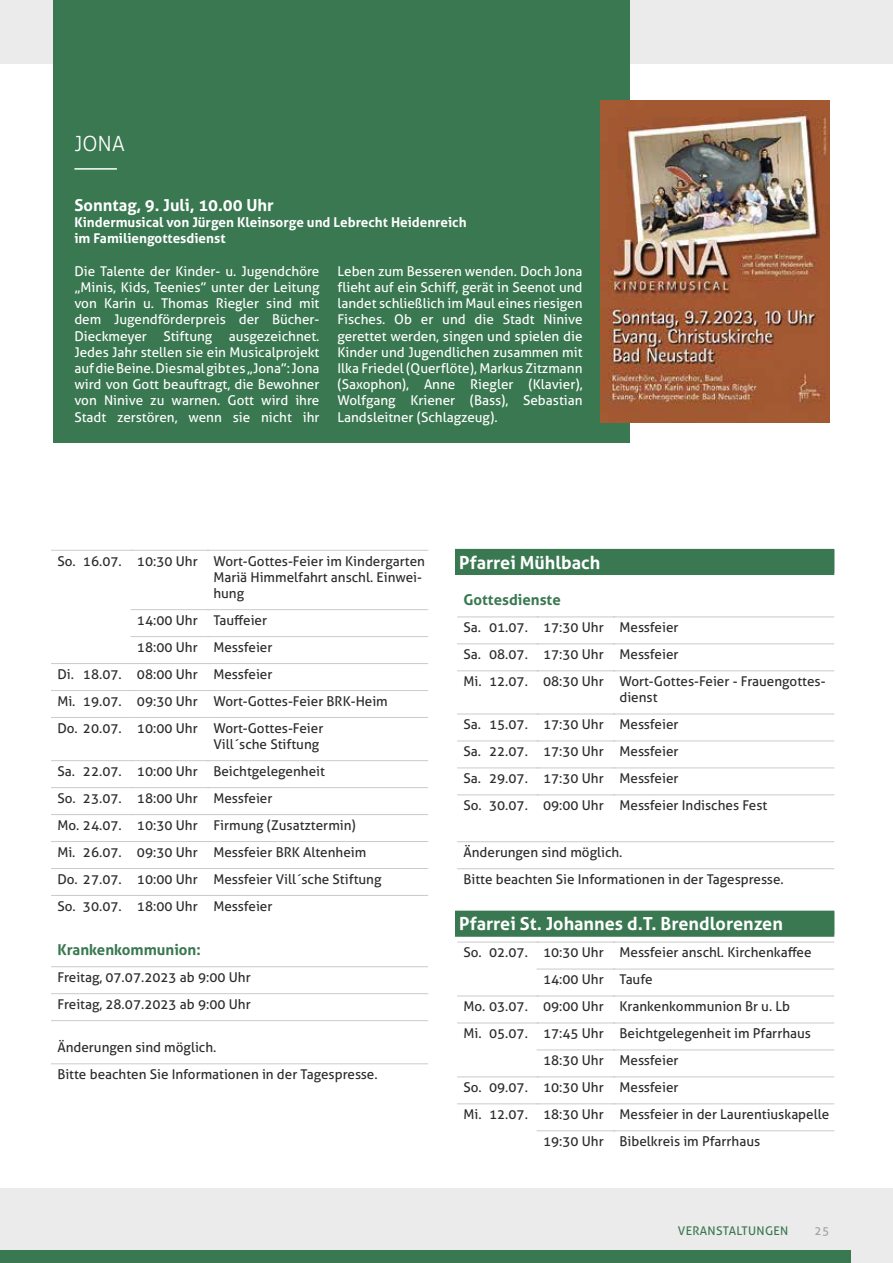
<style>
.page{position:relative;width:893px;height:1263px;background:#ebebeb}
.page>*{position:absolute;margin:0;border:0;box-sizing:border-box;transform-origin:0 0}
.t1{font:300 21px "Aller";color:#fff}
.t2{font:700 18px "Aller";color:#fff}
.t3{font:700 16.5px "Aller";color:#fff}
.t4{font:700 15px "Aller";color:#397850}
.t5{font:13.5px/27px "Aller";color:#2c2c2c}
.t6{font:13.5px/16.2px "Aller";color:#fff;text-align:justify}
.t7{font:700 13.5px/16.2px "Aller";color:#fff}
.t8{font:12px "Aller";letter-spacing:.025em;color:#397850}
.t9{font:12px "Aller";color:#a3a3a3}
</style>
<div class="page">
<div style="left:0;top:64px;width:893px;height:1124px;background:#fff"></div>
<div style="left:0;top:1250px;width:850px;height:13px;background:#397850"></div>
<div style="left:53px;top:0;width:576px;height:443px;background:#397850"></div>
<hr style="left:74px;top:168px;width:43px;height:2px;background:#fff">
<img style="left:601px;top:101px;width:228px;height:321px">
<hr style="left:51px;top:550px;width:82px;height:1px;background:#cbcbcb">
<hr style="left:131px;top:550px;width:78px;height:1px;background:#cbcbcb">
<hr style="left:207px;top:550px;width:221px;height:1px;background:#cbcbcb">
<hr style="left:131px;top:609px;width:78px;height:1px;background:#cbcbcb">
<hr style="left:207px;top:609px;width:221px;height:1px;background:#cbcbcb">
<hr style="left:131px;top:636px;width:78px;height:1px;background:#cbcbcb">
<hr style="left:207px;top:636px;width:221px;height:1px;background:#cbcbcb">
<hr style="left:51px;top:663px;width:82px;height:1px;background:#cbcbcb">
<hr style="left:131px;top:663px;width:78px;height:1px;background:#cbcbcb">
<hr style="left:207px;top:663px;width:221px;height:1px;background:#cbcbcb">
<hr style="left:51px;top:690px;width:82px;height:1px;background:#cbcbcb">
<hr style="left:131px;top:690px;width:78px;height:1px;background:#cbcbcb">
<hr style="left:207px;top:690px;width:221px;height:1px;background:#cbcbcb">
<hr style="left:51px;top:717px;width:82px;height:1px;background:#cbcbcb">
<hr style="left:131px;top:717px;width:78px;height:1px;background:#cbcbcb">
<hr style="left:207px;top:717px;width:221px;height:1px;background:#cbcbcb">
<hr style="left:51px;top:760px;width:82px;height:1px;background:#cbcbcb">
<hr style="left:131px;top:760px;width:78px;height:1px;background:#cbcbcb">
<hr style="left:207px;top:760px;width:221px;height:1px;background:#cbcbcb">
<hr style="left:51px;top:787px;width:82px;height:1px;background:#cbcbcb">
<hr style="left:131px;top:787px;width:78px;height:1px;background:#cbcbcb">
<hr style="left:207px;top:787px;width:221px;height:1px;background:#cbcbcb">
<hr style="left:51px;top:814px;width:82px;height:1px;background:#cbcbcb">
<hr style="left:131px;top:814px;width:78px;height:1px;background:#cbcbcb">
<hr style="left:207px;top:814px;width:221px;height:1px;background:#cbcbcb">
<hr style="left:51px;top:841px;width:82px;height:1px;background:#cbcbcb">
<hr style="left:131px;top:841px;width:78px;height:1px;background:#cbcbcb">
<hr style="left:207px;top:841px;width:221px;height:1px;background:#cbcbcb">
<hr style="left:51px;top:868px;width:82px;height:1px;background:#cbcbcb">
<hr style="left:131px;top:868px;width:78px;height:1px;background:#cbcbcb">
<hr style="left:207px;top:868px;width:221px;height:1px;background:#cbcbcb">
<hr style="left:51px;top:895px;width:82px;height:1px;background:#cbcbcb">
<hr style="left:131px;top:895px;width:78px;height:1px;background:#cbcbcb">
<hr style="left:207px;top:895px;width:221px;height:1px;background:#cbcbcb">
<hr style="left:51px;top:966px;width:377px;height:1px;background:#cbcbcb">
<hr style="left:51px;top:993px;width:377px;height:1px;background:#cbcbcb">
<hr style="left:51px;top:1020px;width:377px;height:1px;background:#cbcbcb">
<hr style="left:51px;top:1063px;width:377px;height:1px;background:#cbcbcb">
<div style="left:455px;top:549px;width:379px;height:26px;background:#397850"></div>
<hr style="left:457px;top:616px;width:82px;height:1px;background:#cbcbcb">
<hr style="left:537px;top:616px;width:78px;height:1px;background:#cbcbcb">
<hr style="left:613px;top:616px;width:221px;height:1px;background:#cbcbcb">
<hr style="left:457px;top:643px;width:82px;height:1px;background:#cbcbcb">
<hr style="left:537px;top:643px;width:78px;height:1px;background:#cbcbcb">
<hr style="left:613px;top:643px;width:221px;height:1px;background:#cbcbcb">
<hr style="left:457px;top:670px;width:82px;height:1px;background:#cbcbcb">
<hr style="left:537px;top:670px;width:78px;height:1px;background:#cbcbcb">
<hr style="left:613px;top:670px;width:221px;height:1px;background:#cbcbcb">
<hr style="left:457px;top:714px;width:82px;height:1px;background:#cbcbcb">
<hr style="left:537px;top:714px;width:78px;height:1px;background:#cbcbcb">
<hr style="left:613px;top:714px;width:221px;height:1px;background:#cbcbcb">
<hr style="left:457px;top:740px;width:82px;height:1px;background:#cbcbcb">
<hr style="left:537px;top:740px;width:78px;height:1px;background:#cbcbcb">
<hr style="left:613px;top:740px;width:221px;height:1px;background:#cbcbcb">
<hr style="left:457px;top:767px;width:82px;height:1px;background:#cbcbcb">
<hr style="left:537px;top:767px;width:78px;height:1px;background:#cbcbcb">
<hr style="left:613px;top:767px;width:221px;height:1px;background:#cbcbcb">
<hr style="left:457px;top:794px;width:82px;height:1px;background:#cbcbcb">
<hr style="left:537px;top:794px;width:78px;height:1px;background:#cbcbcb">
<hr style="left:613px;top:794px;width:221px;height:1px;background:#cbcbcb">
<hr style="left:457px;top:841px;width:377px;height:1px;background:#cbcbcb">
<hr style="left:457px;top:868px;width:377px;height:1px;background:#cbcbcb">
<div style="left:455px;top:911px;width:379px;height:26px;background:#397850"></div>
<hr style="left:457px;top:942px;width:82px;height:1px;background:#cbcbcb">
<hr style="left:537px;top:942px;width:78px;height:1px;background:#cbcbcb">
<hr style="left:613px;top:942px;width:221px;height:1px;background:#cbcbcb">
<hr style="left:537px;top:969px;width:78px;height:1px;background:#cbcbcb">
<hr style="left:613px;top:969px;width:221px;height:1px;background:#cbcbcb">
<hr style="left:457px;top:996px;width:82px;height:1px;background:#cbcbcb">
<hr style="left:537px;top:996px;width:78px;height:1px;background:#cbcbcb">
<hr style="left:613px;top:996px;width:221px;height:1px;background:#cbcbcb">
<hr style="left:457px;top:1022px;width:82px;height:1px;background:#cbcbcb">
<hr style="left:537px;top:1022px;width:78px;height:1px;background:#cbcbcb">
<hr style="left:613px;top:1022px;width:221px;height:1px;background:#cbcbcb">
<hr style="left:537px;top:1049px;width:78px;height:1px;background:#cbcbcb">
<hr style="left:613px;top:1049px;width:221px;height:1px;background:#cbcbcb">
<hr style="left:457px;top:1076px;width:82px;height:1px;background:#cbcbcb">
<hr style="left:537px;top:1076px;width:78px;height:1px;background:#cbcbcb">
<hr style="left:613px;top:1076px;width:221px;height:1px;background:#cbcbcb">
<hr style="left:457px;top:1103px;width:82px;height:1px;background:#cbcbcb">
<hr style="left:537px;top:1103px;width:78px;height:1px;background:#cbcbcb">
<hr style="left:613px;top:1103px;width:221px;height:1px;background:#cbcbcb">
<hr style="left:537px;top:1130px;width:78px;height:1px;background:#cbcbcb">
<hr style="left:613px;top:1130px;width:221px;height:1px;background:#cbcbcb">
<h1 class="t1" style="left:74px;top:131px;width:52px">JONA</h1>
<p class="t3" style="left:74px;top:195px;width:201px">Sonntag, 9. Juli, 10.00 Uhr</p>
<p class="t7" style="left:74px;top:214px;width:394px">Kindermusical von Jürgen Kleinsorge und Lebrecht Heidenreich im Familiengottesdienst</p>
<p class="t6" style="left:74px;top:263px;width:247px">Die Talente der Kinder- u. Jugendchöre „Minis, Kids, Teenies” unter der Leitung von Karin u. Thomas Riegler sind mit dem Jugendförderpreis der Bücher-Dieckmeyer Stiftung ausgezeichnet.<br>Jedes Jahr stellen sie ein Musicalprojekt auf die Beine. Diesmal gibt es „Jona”: Jona wird von Gott beauftragt, die Bewohner von Ninive zu warnen. Gott wird ihre Stadt zerstören, wenn sie nicht ihr</p>
<p class="t6" style="left:337px;top:263px;width:247px">Leben zum Besseren wenden. Doch Jona flieht auf ein Schiff, gerät in Seenot und landet schließlich im Maul eines riesigen Fisches. Ob er und die Stadt Ninive gerettet werden, singen und spielen die Kinder und Jugendlichen zusammen mit Ilka Friedel (Querflöte), Markus Zitzmann (Saxophon), Anne Riegler (Klavier), Wolfgang Kriener (Bass), Sebastian Landsleitner (Schlagzeug).</p>
<p class="t5" style="left:213px;top:553px;width:213px;line-height:16.2px;text-indent:-156px">So. 16.07. 10:30 Uhr Wort-Gottes-Feier im Kindergarten<br>Mariä Himmelfahrt anschl. Einwei&shy;hung</p>
<p class="t5" style="left:137px;top:607px;width:132px">14:00 Uhr Tauffeier</p>
<p class="t5" style="left:137px;top:633px;width:137px">18:00 Uhr Messfeier</p>
<p class="t5" style="left:57px;top:660px;width:217px">Di. 18.07. 08:00 Uhr Messfeier</p>
<p class="t5" style="left:57px;top:687px;width:332px">Mi. 19.07. 09:30 Uhr Wort-Gottes-Feier BRK-Heim</p>
<p class="t5" style="left:57px;top:714px;width:267px">Do. 20.07. 10:00 Uhr Wort-Gottes-Feier</p>
<p class="t5" style="left:57px;top:731px;width:326px;text-indent:156px">Vill´sche Stiftung<br>Sa. 22.07. 10:00 Uhr Beichtgelegenheit<br>So. 23.07. 18:00 Uhr Messfeier<br>Mo. 24.07. 10:30 Uhr Firmung (Zusatztermin)<br>Mi. 26.07. 09:30 Uhr Messfeier BRK Altenheim Do. 27.07. 10:00 Uhr Messfeier Vill´sche Stiftung So. 30.07. 18:00 Uhr Messfeier</p>
<p class="t4" style="left:57px;top:940px;width:145px">Krankenkommunion:</p>
<p class="t5" style="left:57px;top:964px;width:195px">Freitag, 07.07.2023 ab 9:00 Uhr<br>Freitag, 28.07.2023 ab 9:00 Uhr</p>
<p class="t5" style="left:57px;top:1034px;width:322px">Änderungen sind möglich.<br>Bitte beachten Sie Informationen in der Tagespresse.</p>
<h2 class="t2" style="left:459px;top:551px;width:143px">Pfarrei Mühlbach</h2>
<p class="t4" style="left:463px;top:591px;width:99px">Gottesdienste</p>
<p class="t5" style="left:463px;top:614px;width:364px">Sa. 01.07. 17:30 Uhr Messfeier<br>Sa. 08.07. 17:30 Uhr Messfeier<br>Mi. 12.07. 08:30 Uhr Wort-Gottes-Feier - Frauengottes-</p>
<p class="t5" style="left:463px;top:684px;width:305px;text-indent:156px">dienst<br>Sa. 15.07. 17:30 Uhr Messfeier<br>Sa. 22.07. 17:30 Uhr Messfeier<br>Sa. 29.07. 17:30 Uhr Messfeier<br>So. 30.07. 09:00 Uhr Messfeier Indisches Fest</p>
<p class="t5" style="left:463px;top:839px;width:322px">Änderungen sind möglich.<br>Bitte beachten Sie Informationen in der Tagespresse.</p>
<h2 class="t2" style="left:459px;top:913px;width:325px">Pfarrei St. Johannes d.T. Brendlorenzen</h2>
<p class="t5" style="left:463px;top:939px;width:350px">So. 02.07. 10:30 Uhr Messfeier anschl. Kirchenkaffee</p>
<p class="t5" style="left:543px;top:966px;width:111px">14:00 Uhr Taufe</p>
<p class="t5" style="left:463px;top:993px;width:328px">Mo. 03.07. 09:00 Uhr Krankenkommunion Br u. Lb</p>
<p class="t5" style="left:463px;top:1020px;width:349px">Mi. 05.07. 17:45 Uhr Beichtgelegenheit im Pfarrhaus</p>
<p class="t5" style="left:543px;top:1047px;width:137px">18:30 Uhr Messfeier</p>
<p class="t5" style="left:463px;top:1074px;width:217px">So. 09.07. 10:30 Uhr Messfeier</p>
<p class="t5" style="left:463px;top:1101px;width:367px">Mi. 12.07. 18:30 Uhr Messfeier in der Laurentiuskapelle</p>
<p class="t5" style="left:543px;top:1128px;width:219px">19:30 Uhr Bibelkreis im Pfarrhaus</p>
<p class="t8" style="left:678px;top:1223px;width:112px">VERANSTALTUNGEN</p>
<p class="t9" style="left:814px;top:1224px;width:16px">25</p>
</div>
